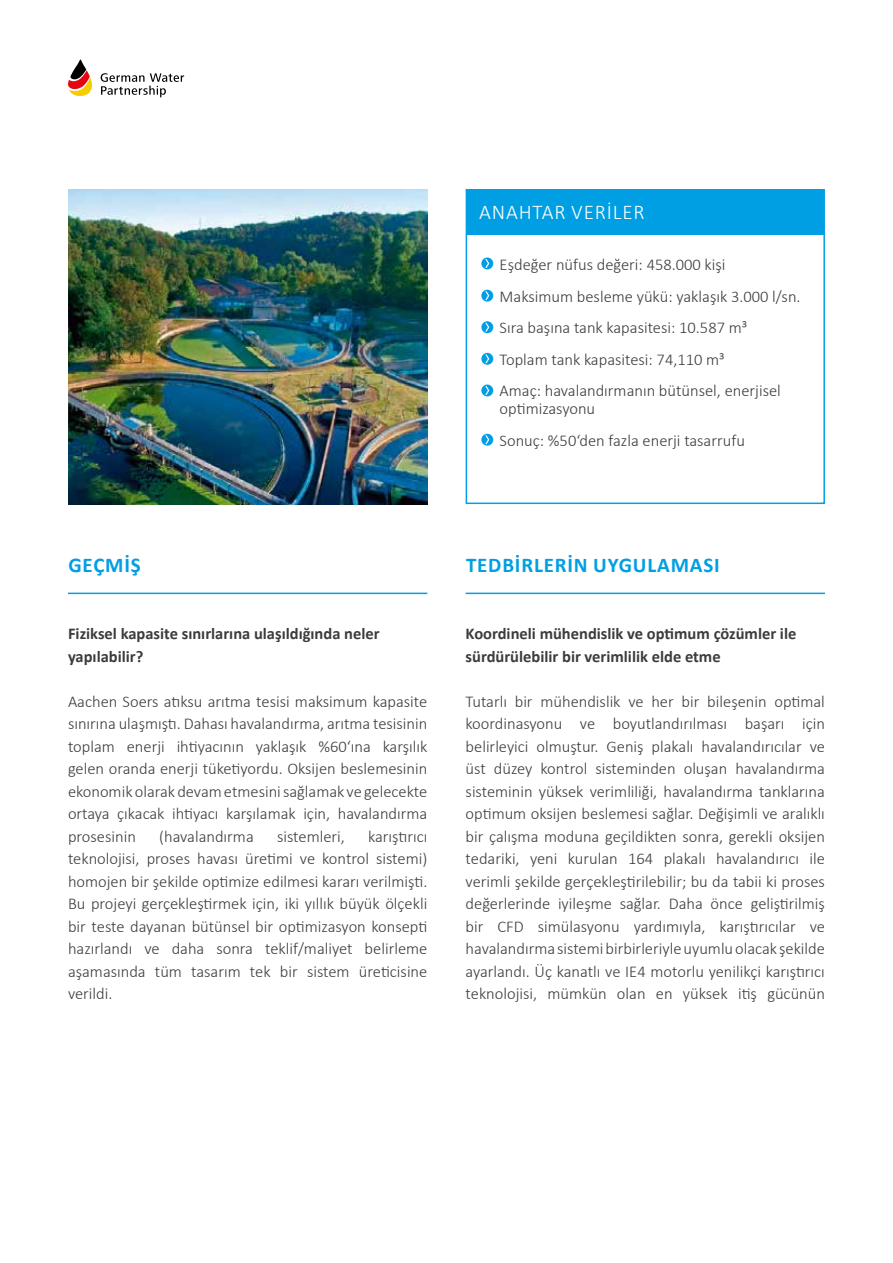
<style>
.page{position:relative;width:893px;height:1263px;background:#fff}
.page>*{position:absolute;margin:0;border:0;box-sizing:border-box;transform-origin:0 0}
.t1{font:700 21px "Calibri";letter-spacing:.04em;color:#009fe3}
.t2{font:300 21px "Calibri";letter-spacing:.04em;color:#fff}
.t3{font:300 16.5px/22.5px "Calibri";color:#3c3c3b;text-align:justify}
.t4{font:700 16.5px/22.5px "Calibri";color:#3c3c3b}
</style>
<div class="page">
<svg style="left:101px;top:73px;width:83px;height:24px"></svg>
<svg style="left:68px;top:60px;width:24px;height:36px"></svg>
<hr style="left:466px;top:593px;width:359px;height:1px;background:#009fe3">
<hr style="left:68px;top:593px;width:359px;height:1px;background:#009fe3">
<div style="left:466px;top:189px;width:359px;height:315px;border:2px solid #009fe3"></div>
<img style="left:68px;top:189px;width:359px;height:315px">
<div style="left:466px;top:189px;width:358px;height:45px;background:#009fe3"></div>
<svg style="left:481px;top:257px;width:12px;height:12px"></svg>
<svg style="left:485px;top:259px;width:4px;height:9px"></svg>
<svg style="left:481px;top:290px;width:12px;height:12px"></svg>
<svg style="left:485px;top:291px;width:4px;height:9px"></svg>
<svg style="left:481px;top:321px;width:12px;height:12px"></svg>
<svg style="left:485px;top:323px;width:4px;height:9px"></svg>
<svg style="left:481px;top:353px;width:12px;height:12px"></svg>
<svg style="left:485px;top:354px;width:4px;height:9px"></svg>
<svg style="left:481px;top:384px;width:12px;height:12px"></svg>
<svg style="left:485px;top:386px;width:4px;height:9px"></svg>
<svg style="left:481px;top:434px;width:12px;height:12px"></svg>
<svg style="left:485px;top:435px;width:4px;height:9px"></svg>
<p class="t2" style="left:479px;top:199px;width:167px">ANAHTAR VERİLER</p>
<p class="t3" style="left:500px;top:249px;width:302px;line-height:31.5px;text-align:left">Eşdeğer nüfus değeri: 458.000 kişi Maksimum besleme yükü: yaklaşık 3.000 l/sn.<br>Sıra başına tank kapasitesi: 10.587 m³<br>Toplam tank kapasitesi: 74,110 m³<br>Amaç: havalandırmanın bütünsel, enerjisel</p>
<p class="t3" style="left:500px;top:393px;width:247px;line-height:31.5px">optimizasyonu<br>Sonuç: %50‘den fazla enerji tasarrufu</p>
<p class="t1" style="left:68px;top:551px;width:74px">GEÇMİŞ</p>
<p class="t1" style="left:466px;top:551px;width:255px">TEDBİRLERİN UYGULAMASI</p>
<p class="t4" style="left:68px;top:622px;width:313px">Fiziksel kapasite sınırlarına ulaşıldığında neler yapılabilir?</p>
<p class="t4" style="left:466px;top:622px;width:332px">Koordineli mühendislik ve optimum çözümler ile sürdürülebilir bir verimlilik elde etme</p>
<p class="t3" style="left:68px;top:690px;width:361px">Aachen Soers atıksu arıtma tesisi maksimum kapasite sınırına ulaşmıştı. Dahası havalandırma, arıtma tesisinin toplam enerji ihtiyacının yaklaşık %60‘ına karşılık gelen oranda enerji tüketiyordu. Oksijen beslemesinin ekonomik olarak devam etmesini sağlamak ve gelecekte ortaya çıkacak ihtiyacı karşılamak için, havalandırma prosesinin</p>
<p class="t3" style="left:159px;top:825px;width:96px">(havalandırma</p>
<p class="t3" style="left:277px;top:825px;width:69px">sistemleri,</p>
<p class="t3" style="left:68px;top:825px;width:361px;text-indent:300px">karıştırıcı teknolojisi, proses havası üretimi ve kontrol sistemi) homojen bir şekilde optimize edilmesi kararı verilmişti.<br>Bu projeyi gerçekleştirmek için, iki yıllık büyük ölçekli bir teste dayanan bütünsel bir optimizasyon konsepti hazırlandı ve daha sonra teklif/maliyet belirleme aşamasında tüm tasarım tek bir sistem üreticisine verildi.</p>
<p class="t3" style="left:466px;top:690px;width:361px">Tutarlı bir mühendislik ve her bir bileşenin optimal koordinasyonu ve boyutlandırılması başarı için belirleyici olmuştur. Geniş plakalı havalandırıcılar ve üst düzey kontrol sisteminden oluşan havalandırma sisteminin yüksek verimliliği, havalandırma tanklarına optimum oksijen beslemesi sağlar. Değişimli ve aralıklı bir çalışma moduna geçildikten sonra, gerekli oksijen tedariki, yeni kurulan 164 plakalı havalandırıcı ile verimli şekilde gerçekleştirilebilir; bu da tabii ki proses değerlerinde iyileşme sağlar. Daha önce geliştirilmiş bir CFD simülasyonu yardımıyla, karıştırıcılar ve havalandırma sistemi birbirleriyle uyumlu olacak şekilde ayarlandı. Üç kanatlı ve IE4 motorlu yenilikçi karıştırıcı teknolojisi, mümkün olan en yüksek itiş gücünün</p>
</div>
